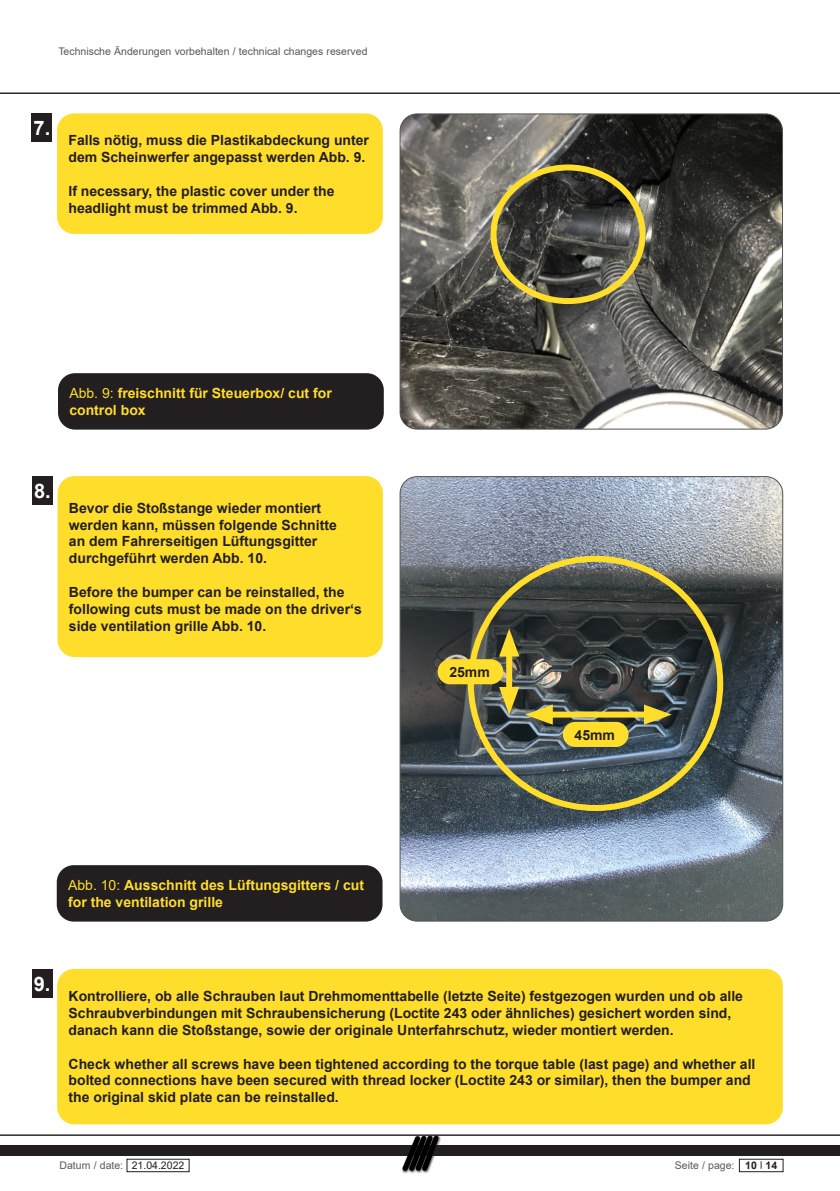
<style>
.page{position:relative;width:840px;height:1191px;background:#fff}
.page>*{position:absolute;margin:0;border:0;box-sizing:border-box;transform-origin:0 0}
.t1{font:700 20px "Arial";color:#fff}
.t2{font:700 14px/16.8px "Arial";color:#231f20}
.t3{font:700 14px/16.8px "Arial";color:#ffdd2b}
.t4{font:10.4px "Arial";color:#57585a}
.t5{font:10.4px "Arial";color:#231f20}
.t6{font:700 10.4px "Arial";color:#231f20}
.s1{font-weight:400}
</style>
<div class="page">
<svg style="left:0;top:92px;width:839px;height:2px;background:#615e5f"></svg>
<svg style="left:0;top:1134px;width:839px;height:40px"></svg>
<div style="left:0;top:1146px;width:839px;height:10px;background:#231f20"></div>
<div style="left:401px;top:1135px;width:40px;height:38px;background:#231f20;opacity:.75"></div>
<svg style="left:402px;top:1135px;width:36px;height:36px"></svg>
<div style="left:739px;top:1159px;width:43px;height:12px;background:#fff"></div>
<div style="left:738px;top:1159px;width:44px;height:12px;border:1px solid #231f20"></div>
<div style="left:127px;top:1159px;width:62px;height:12px;background:#fff"></div>
<div style="left:127px;top:1159px;width:62px;height:12px;border:1px solid #231f20"></div>
<div style="left:32px;top:476px;width:21px;height:29px;background:#231f20"></div>
<div style="left:58px;top:476px;width:324px;height:181px;background:#ffdd2b;border-radius:17px"></div>
<div style="left:32px;top:968px;width:20px;height:29px;background:#231f20"></div>
<div style="left:57px;top:968px;width:725px;height:156px;background:#ffdd2b;border-radius:17px"></div>
<img style="left:401px;top:476px;width:381px;height:445px">
<div style="left:58px;top:373px;width:325px;height:56px;background:#231f20;border-radius:17px"></div>
<img style="left:401px;top:114px;width:381px;height:315px">
<div style="left:399px;top:113px;width:383px;height:316px;border:1px solid #535355;border-radius:17px"></div>
<div style="left:32px;top:113px;width:20px;height:29px;background:#231f20"></div>
<div style="left:57px;top:113px;width:325px;height:121px;background:#ffdd2b;border-radius:17px"></div>
<div style="left:490px;top:164px;width:155px;height:140px;border:6px solid #ffdd2b;border-radius:50%"></div>
<div style="left:57px;top:865px;width:325px;height:56px;background:#231f20;border-radius:17px"></div>
<div style="left:467px;top:556px;width:255px;height:255px;border:6px solid #ffdd2b;border-radius:50%"></div>
<div style="left:541px;top:711px;width:113px;height:6px;background:#ffdd2b"></div>
<svg style="left:643px;top:704px;width:28px;height:20px"></svg>
<div style="left:506px;top:645px;width:6px;height:53px;background:#ffdd2b"></div>
<svg style="left:499px;top:687px;width:53px;height:37px;background:#7d7a4d"></svg>
<svg style="left:499px;top:628px;width:20px;height:28px"></svg>
<div style="left:437px;top:659px;width:66px;height:25px;background:#ffdd2b;border-radius:13px"></div>
<div style="left:562px;top:722px;width:66px;height:25px;background:#ffdd2b;border-radius:13px"></div>
<p class="t4" style="left:58px;top:44px;width:310px">Technische Änderungen vorbehalten / technical changes reserved</p>
<p class="t1" style="left:34px;top:114px;width:18px">7.</p>
<p class="t2" style="left:68px;top:132px;width:302px">Falls nötig, muss die Plastikabdeckung unter dem Scheinwerfer angepasst werden Abb. 9.</p>
<p class="t2" style="left:68px;top:182px;width:267px">If necessary, the plastic cover under the headlight must be trimmed Abb. 9.</p>
<p class="t3" style="left:69px;top:385px;width:264px"><span class="s1">Abb. 9:</span> freischnitt für Steuerbox/ cut for control box</p>
<p class="t1" style="left:34px;top:476px;width:18px">8.</p>
<p class="t2" style="left:69px;top:499px;width:269px">Bevor die Stoßstange wieder montiert werden kann, müssen folgende Schnitte an dem Fahrerseitigen Lüftungsgitter durchgeführt werden Abb. 10.</p>
<p class="t2" style="left:69px;top:584px;width:294px">Before the bumper can be reinstalled, the following cuts must be made on the driver‘s side ventilation grille Abb. 10.</p>
<p class="t2" style="left:449px;top:663px;width:42px">25mm</p>
<p class="t2" style="left:574px;top:726px;width:42px">45mm</p>
<p class="t3" style="left:68px;top:877px;width:297px"><span class="s1">Abb. 10:</span> Ausschnitt des Lüftungsgitters / cut for the ventilation grille</p>
<p class="t1" style="left:34px;top:969px;width:18px">9.</p>
<p class="t2" style="left:69px;top:988px;width:675px">Kontrolliere, ob alle Schrauben laut Drehmomenttabelle (letzte Seite) festgezogen wurden und ob alle<br>Schraubverbindungen mit Schraubensicherung (Loctite 243 oder ähnliches) gesichert worden sind, danach kann die Stoßstange, sowie der originale Unterfahrschutz, wieder montiert werden.</p>
<p class="t2" style="left:69px;top:1055px;width:688px">Check whether all screws have been tightened according to the torque table (last page) and whether all bolted connections have been secured with thread locker (Loctite 243 or similar), then the bumper and the original skid plate can be reinstalled.</p>
<p class="t4" style="left:59px;top:1158px;width:65px">Datum / date:</p>
<p class="t6" style="left:744px;top:1158px;width:34px">10 <sup>|</sup> 14</p>
<p class="t5" style="left:132px;top:1158px;width:54px">21.04.2022</p>
<p class="t4" style="left:674px;top:1158px;width:61px">Seite / page:</p>
</div>
